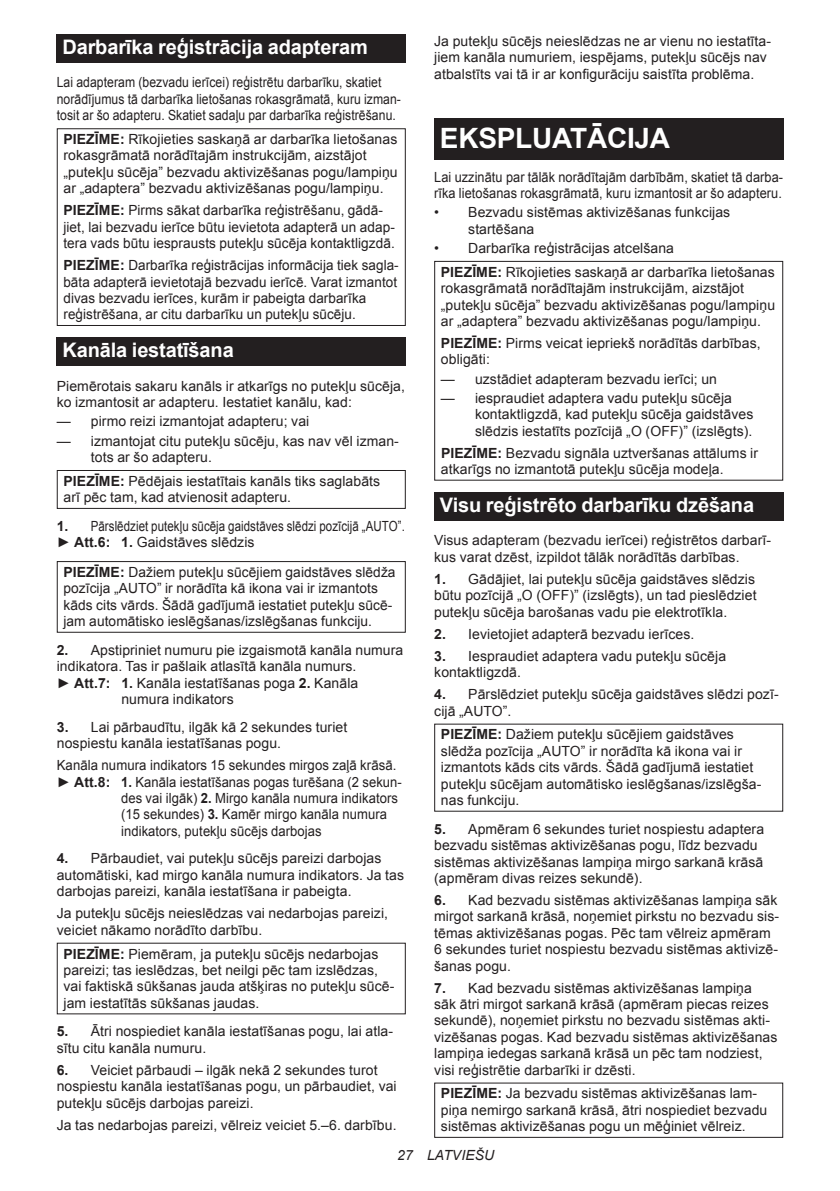
<style>
.page{position:relative;width:840px;height:1191px;background:#fff}
.page>*{position:absolute;margin:0;border:0;box-sizing:border-box;transform-origin:0 0}
.t1{font:700 28px "Arial";letter-spacing:-.01em;color:#fff}
.t2{font:700 20px "Arial";letter-spacing:-.01em;color:#fff}
.t3{font:14px/16.4px "Arial";letter-spacing:.005em;color:#231f20}
.t4{font:14px/16.4px "Arial";letter-spacing:.005em;color:#231f20;scale:.96 1}
.t5{font:14px/16.4px "Arial";letter-spacing:.005em;color:#231f20;scale:.87 1}
.t6{font:14px "Arial";letter-spacing:.005em;color:#231f20;scale:.93 1}
.t7{font:14px/16.4px "Arial";letter-spacing:.005em;color:#231f20;scale:.91 1}
.t8{font:14px/16.4px "Arial";letter-spacing:.005em;color:#231f20;scale:.82 1}
.t9{font:14px "Arial";letter-spacing:.005em;color:#231f20;scale:.94 1}
.t10{font:italic 14px "Arial";letter-spacing:.005em;color:#231f20}
.s1{font-weight:700}
</style>
<div class="page">
<div style="left:57px;top:34px;width:348px;height:29px;background:#231f20"></div>
<div style="left:57px;top:128px;width:348px;height:198px;border:1px solid #231f20"></div>
<div style="left:57px;top:337px;width:348px;height:29px;background:#231f20"></div>
<div style="left:57px;top:470px;width:348px;height:39px;border:1px solid #231f20"></div>
<div style="left:57px;top:561px;width:348px;height:72px;border:1px solid #231f20"></div>
<div style="left:434px;top:118px;width:348px;height:42px;background:#231f20"></div>
<div style="left:434px;top:261px;width:348px;height:219px;border:1px solid #231f20"></div>
<div style="left:434px;top:492px;width:348px;height:28px;background:#231f20"></div>
<h2 class="t2" style="left:62px;top:34px;width:307px">Darbarīka reģistrācija adapteram</h2>
<p class="t5" style="left:57px;top:74px;width:397px">Lai adapteram (bezvadu ierīcei) reģistrētu darbarīku, skatiet norādījumus tā darbarīka lietošanas rokasgrāmatā, kuru izman&shy;tosit ar šo adapteru. Skatiet sadaļu par darbarīka reģistrēšanu.</p>
<p class="t3" style="left:63px;top:131px;width:335px"><span class="s1">PIEZĪME:</span> Rīkojieties saskaņā ar darbarīka lietošanas rokasgrāmatā norādītajām instrukcijām, aizstājot „putekļu sūcēja” bezvadu aktivizēšanas pogu/lampiņu ar „adaptera” bezvadu aktivizēšanas pogu/lampiņu.</p>
<p class="t3" style="left:63px;top:202px;width:333px"><span class="s1">PIEZĪME:</span> Pirms sākat darbarīka reģistrēšanu, gādā&shy;jiet, lai bezvadu ierīce būtu ievietota adapterā un adap&shy;tera vads būtu iesprausts putekļu sūcēja kontaktligzdā.</p>
<p class="t4" style="left:63px;top:257px;width:350px"><span class="s1">PIEZĪME:</span> Darbarīka reģistrācijas informācija tiek sagla&shy;bāta adapterā ievietotajā bezvadu ierīcē. Varat izmantot divas bezvadu ierīces, kurām ir pabeigta darbarīka reģistrēšana, ar citu darbarīku un putekļu sūcēju.</p>
<h2 class="t2" style="left:62px;top:337px;width:173px">Kanāla iestatīšana</h2>
<p class="t3" style="left:57px;top:378px;width:349px">Piemērotais sakaru kanāls ir atkarīgs no putekļu sūcēja, ko izmantosit ar adapteru. Iestatiet kanālu, kad:</p>
<p class="t3" style="left:57px;top:413px;width:254px">— pirmo reizi izmantojat adapteru; vai</p>
<p class="t3" style="left:91px;top:432px;width:309px;text-indent:-34px">— izmantojat citu putekļu sūcēju, kas nav vēl izman&shy;tots ar šo adapteru.</p>
<p class="t3" style="left:63px;top:473px;width:318px"><span class="s1">PIEZĪME:</span> Pēdējais iestatītais kanāls tiks saglabāts arī pēc tam, kad atvienosit adapteru.</p>
<p class="t8" style="left:57px;top:518px;width:426px"><span class="s1">1.</span> Pārslēdziet putekļu sūcēja gaidstāves slēdzi pozīcijā „AUTO”. ► <span class="s1">Att.6: 1.</span> Gaidstāves slēdzis</p>
<p class="t3" style="left:63px;top:564px;width:333px"><span class="s1">PIEZĪME:</span> Dažiem putekļu sūcējiem gaidstāves slēdža pozīcija „AUTO” ir norādīta kā ikona vai ir izmantots kāds cits vārds. Šādā gadījumā iestatiet putekļu sūcē&shy;jam automātisko ieslēgšanas/izslēgšanas funkciju.</p>
<p class="t3" style="left:57px;top:642px;width:348px"><span class="s1">2.</span> Apstipriniet numuru pie izgaismotā kanāla numura</p>
<p class="t3" style="left:57px;top:658px;width:301px">indikatora. Tas ir pašlaik atlasītā kanāla numurs.</p>
<p class="t3" style="left:57px;top:674px;width:303px">► <span class="s1">Att.7: 1.</span> Kanāla iestatīšanas poga <span class="s1">2.</span> Kanāla</p>
<p class="t3" style="left:121px;top:691px;width:114px">numura indikators</p>
<p class="t3" style="left:57px;top:718px;width:292px"><span class="s1">3.</span> Lai pārbaudītu, ilgāk kā 2 sekundes turiet nospiestu kanāla iestatīšanas pogu.</p>
<p class="t9" style="left:57px;top:756px;width:363px">Kanāla numura indikators 15 sekundes mirgos zaļā krāsā.</p>
<p class="t3" style="left:57px;top:773px;width:346px">► <span class="s1">Att.8: 1.</span> Kanāla iestatīšanas pogas turēšana (2 sekun-</p>
<p class="t6" style="left:121px;top:789px;width:299px">des vai ilgāk) <span class="s1">2.</span> Mirgo kanāla numura indikators</p>
<p class="t6" style="left:121px;top:805px;width:287px">(15 sekundes) <span class="s1">3.</span> Kamēr mirgo kanāla numura</p>
<p class="t6" style="left:121px;top:821px;width:217px">indikators, putekļu sūcējs darbojas</p>
<p class="t3" style="left:57px;top:850px;width:349px"><span class="s1">4.</span> Pārbaudiet, vai putekļu sūcējs pareizi darbojas automātiski, kad mirgo kanāla numura indikators. Ja tas darbojas pareizi, kanāla iestatīšana ir pabeigta.</p>
<p class="t3" style="left:57px;top:905px;width:332px">Ja putekļu sūcējs neieslēdzas vai nedarbojas pareizi, veiciet nākamo norādīto darbību.</p>
<p class="t3" style="left:63px;top:945px;width:332px"><span class="s1">PIEZĪME:</span> Piemēram, ja putekļu sūcējs nedarbojas pareizi; tas ieslēdzas, bet neilgi pēc tam izslēdzas, vai faktiskā sūkšanas jauda atšķiras no putekļu sūcē&shy;jam iestatītās sūkšanas jaudas.</p>
<p class="t3" style="left:57px;top:1023px;width:338px"><span class="s1">5.</span> Ātri nospiediet kanāla iestatīšanas pogu, lai atla&shy;sītu citu kanāla numuru.</p>
<p class="t3" style="left:57px;top:1062px;width:341px"><span class="s1">6.</span> Veiciet pārbaudi – ilgāk nekā 2 sekundes turot nospiestu kanāla iestatīšanas pogu, un pārbaudiet, vai putekļu sūcējs darbojas pareizi.</p>
<p class="t3" style="left:57px;top:1116px;width:341px">Ja tas nedarbojas pareizi, vēlreiz veiciet 5.–6. darbību.</p>
<p class="t3" style="left:434px;top:33px;width:338px">Ja putekļu sūcējs neieslēdzas ne ar vienu no iestatīta&shy;jiem kanāla numuriem, iespējams, putekļu sūcējs nav atbalstīts vai tā ir ar konfigurāciju saistīta problēma.</p>
<h1 class="t1" style="left:439px;top:120px;width:232px">EKSPLUATĀCIJA</h1>
<p class="t7" style="left:434px;top:169px;width:384px">Lai uzzinātu par tālāk norādītajām darbībām, skatiet tā darba&shy;rīka lietošanas rokasgrāmatā, kuru izmantosit ar šo adapteru.</p>
<p class="t3" style="left:468px;top:204px;width:263px;text-indent:-34px">• Bezvadu sistēmas aktivizēšanas funkcijas startēšana</p>
<p class="t3" style="left:440px;top:236px;width:335px;line-height:23.8px;text-indent:-7px">• Darbarīka reģistrācijas atcelšana<br><span class="s1">PIEZĪME:</span> Rīkojieties saskaņā ar darbarīka lietošanas</p>
<p class="t3" style="left:440px;top:280px;width:335px">rokasgrāmatā norādītajām instrukcijām, aizstājot „putekļu sūcēja” bezvadu aktivizēšanas pogu/lampiņu ar „adaptera” bezvadu aktivizēšanas pogu/lampiņu.</p>
<p class="t3" style="left:440px;top:335px;width:321px"><span class="s1">PIEZĪME:</span> Pirms veicat iepriekš norādītās darbības, obligāti:</p>
<p class="t3" style="left:440px;top:370px;width:277px">— uzstādiet adapteram bezvadu ierīci; un</p>
<p class="t3" style="left:474px;top:390px;width:280px;text-indent:-34px">— iespraudiet adaptera vadu putekļu sūcēja kontaktligzdā, kad putekļu sūcēja gaidstāves slēdzis iestatīts pozīcijā „O (OFF)” (izslēgts).</p>
<p class="t3" style="left:440px;top:444px;width:318px"><span class="s1">PIEZĪME:</span> Bezvadu signāla uztveršanas attālums ir atkarīgs no izmantotā putekļu sūcēja modeļa.</p>
<h2 class="t2" style="left:439px;top:491px;width:315px">Visu reģistrēto darbarīku dzēšana</h2>
<p class="t3" style="left:434px;top:532px;width:338px">Visus adapteram (bezvadu ierīcei) reģistrētos darbarī&shy;kus varat dzēst, izpildot tālāk norādītās darbības.</p>
<p class="t3" style="left:434px;top:571px;width:324px;text-align:justify"><span class="s1">1.</span> Gādājiet, lai putekļu sūcēja gaidstāves slēdzis būtu pozīcijā „O (OFF)” (izslēgts), un tad pieslēdziet putekļu sūcēja barošanas vadu pie elektrotīkla.</p>
<p class="t3" style="left:434px;top:625px;width:261px"><span class="s1">2.</span> Ievietojiet adapterā bezvadu ierīces.</p>
<p class="t3" style="left:434px;top:648px;width:293px"><span class="s1">3.</span> Iespraudiet adaptera vadu putekļu sūcēja kontaktligzdā.</p>
<p class="t3" style="left:434px;top:686px;width:346px"><span class="s1">4.</span> Pārslēdziet putekļu sūcēja gaidstāves slēdzi pozī&shy;cijā „AUTO”.</p>
<p class="t3" style="left:440px;top:726px;width:322px"><span class="s1">PIEZĪME:</span> Dažiem putekļu sūcējiem gaidstāves slēdža pozīcija „AUTO” ir norādīta kā ikona vai ir izmantots kāds cits vārds. Šādā gadījumā iestatiet putekļu sūcējam automātisko ieslēgšanas/izslēgša&shy;nas funkciju.</p>
<p class="t3" style="left:434px;top:820px;width:331px"><span class="s1">5.</span> Apmēram 6 sekundes turiet nospiestu adaptera bezvadu sistēmas aktivizēšanas pogu, līdz bezvadu sistēmas aktivizēšanas lampiņa mirgo sarkanā krāsā (apmēram divas reizes sekundē).</p>
<p class="t3" style="left:434px;top:892px;width:346px"><span class="s1">6.</span> Kad bezvadu sistēmas aktivizēšanas lampiņa sāk mirgot sarkanā krāsā, noņemiet pirkstu no bezvadu sis&shy;tēmas aktivizēšanas pogas. Pēc tam vēlreiz apmēram 6 sekundes turiet nospiestu bezvadu sistēmas aktivizē&shy;šanas pogu.</p>
<p class="t3" style="left:434px;top:979px;width:344px"><span class="s1">7.</span> Kad bezvadu sistēmas aktivizēšanas lampiņa<br>sāk ātri mirgot sarkanā krāsā (apmēram piecas reizes sekundē), noņemiet pirkstu no bezvadu sistēmas akti&shy;vizēšanas pogas. Kad bezvadu sistēmas aktivizēšanas lampiņa iedegas sarkanā krāsā un pēc tam nodziest, visi reģistrētie darbarīki ir dzēsti.</p>
<p class="t3" style="left:440px;top:1085px;width:328px"><span class="s1">PIEZĪME:</span> Ja bezvadu sistēmas aktivizēšanas lam&shy;piņa nemirgo sarkanā krāsā, ātri nospiediet bezvadu sistēmas aktivizēšanas pogu un mēģiniet vēlreiz.</p>
<p class="t10" style="left:397px;top:1146px;width:99px">27 LATVIEŠU</p>
</div>
